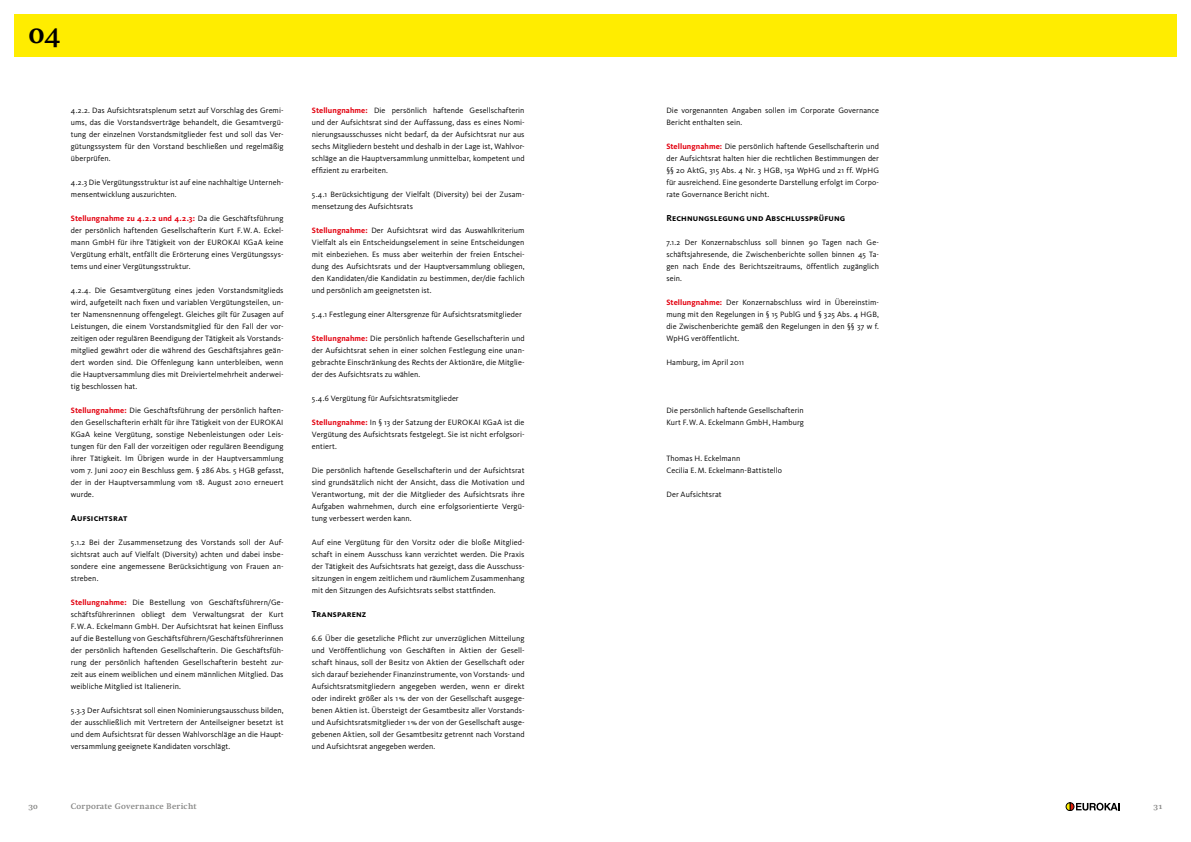
<style>
.page{position:relative;width:1191px;height:842px;background:#fff}
.page>*{position:absolute;margin:0;border:0;box-sizing:border-box;transform-origin:0 0}
.t1{font:700 28px "Nu Swift";color:#000}
.t2{font:9px "Kievit Bold SC";letter-spacing:.02em;color:#000}
.t3{font:8px/12px "Kievit";letter-spacing:.01em;color:#000;text-align:justify}
.t4{font:700 8px "Nu Swift";letter-spacing:.035em;color:#878786}
.s1{font-weight:700;color:#e3000f}
</style>
<div class="page">
<div style="left:14px;top:14px;width:581px;height:43px;background:#ffed00"></div>
<svg style="left:1065px;top:802px;width:54px;height:9px"></svg>
<div style="left:595px;top:14px;width:581px;height:43px;background:#ffed00"></div>
<h1 class="t1" style="left:28px;top:17px;width:33px">04</h1>
<p class="t3" style="left:71px;top:105px;width:214px">4.2.2. Das Aufsichtsratsplenum setzt auf Vorschlag des Gremi&shy;ums, das die Vorstandsverträge behandelt, die Gesamtvergü&shy;tung der einzelnen Vorstandsmitglieder fest und soll das Ver&shy;gütungssystem für den Vorstand beschließen und regelmäßig überprüfen.</p>
<p class="t3" style="left:71px;top:177px;width:214px">4.2.3 Die Vergütungsstruktur ist auf eine nachhaltige Unterneh&shy;mensentwicklung auszurichten.</p>
<p class="t3" style="left:71px;top:213px;width:214px"><span class="s1">Stellungnahme zu 4.2.2 und 4.2.3:</span> Da die Geschäftsführung der persönlich haftenden Gesellschafterin Kurt F.W.A. Eckel&shy;mann GmbH für ihre Tätigkeit von der EUROKAI KGaA keine Vergütung erhält, entfällt die Erörterung eines Vergütungssys&shy;tems und einer Vergütungsstruktur.</p>
<p class="t3" style="left:71px;top:285px;width:214px">4.2.4. Die Gesamtvergütung eines jeden Vorstandsmitglieds wird, aufgeteilt nach fixen und variablen Vergütungsteilen, un&shy;ter Namensnennung offengelegt. Gleiches gilt für Zusagen auf Leistungen, die einem Vorstandsmitglied für den Fall der vor&shy;zeitigen oder regulären Beendigung der Tätigkeit als Vorstands&shy;mitglied gewährt oder die während des Geschäftsjahres geän&shy;dert worden sind. Die Offenlegung kann unterbleiben, wenn die Hauptversammlung dies mit Dreiviertelmehrheit anderwei&shy;tig beschlossen hat.</p>
<p class="t3" style="left:71px;top:405px;width:214px"><span class="s1">Stellungnahme:</span> Die Geschäftsführung der persönlich haften&shy;den Gesellschafterin erhält für ihre Tätigkeit von der EUROKAI KGaA keine Vergütung, sonstige Nebenleistungen oder Leis&shy;tungen für den Fall der vorzeitigen oder regulären Beendigung ihrer Tätigkeit. Im Übrigen wurde in der Hauptversammlung vom 7. Juni 2007 ein Beschluss gem. § 286 Abs. 5 HGB gefasst, der in der Hauptversammlung vom 18. August 2010 erneuert wurde.</p>
<p class="t2" style="left:71px;top:513px;width:58px">Aufsichtsrat</p>
<p class="t3" style="left:71px;top:537px;width:214px">5.1.2 Bei der Zusammensetzung des Vorstands soll der Auf&shy;sichtsrat auch auf Vielfalt (Diversity) achten und dabei insbe&shy;sondere eine angemessene Berücksichtigung von Frauen an&shy;streben.</p>
<p class="t3" style="left:71px;top:597px;width:214px"><span class="s1">Stellungnahme:</span> Die Bestellung von Geschäftsführern/Ge&shy;schäftsführerinnen obliegt dem Verwaltungsrat der Kurt F.W.A. Eckelmann GmbH. Der Aufsichtsrat hat keinen Einfluss auf die Bestellung von Geschäftsführern/Geschäftsführerinnen der persönlich haftenden Gesellschafterin. Die Geschäftsfüh&shy;rung der persönlich haftenden Gesellschafterin besteht zur&shy;zeit aus einem weiblichen und einem männlichen Mitglied. Das weibliche Mitglied ist Italienerin.</p>
<p class="t3" style="left:71px;top:705px;width:214px">5.3.3 Der Aufsichtsrat soll einen Nominierungsausschuss bilden, der ausschließlich mit Vertretern der Anteilseigner besetzt ist und dem Aufsichtsrat für dessen Wahlvorschläge an die Haupt&shy;versammlung geeignete Kandidaten vorschlägt.</p>
<p class="t4" style="left:28px;top:802px;width:11px">30</p>
<p class="t4" style="left:71px;top:802px;width:127px">Corporate Governance Bericht</p>
<p class="t3" style="left:312px;top:105px;width:214px"><span class="s1">Stellungnahme:</span> Die persönlich haftende Gesellschafterin und der Aufsichtsrat sind der Auffassung, dass es eines Nomi&shy;nierungsausschusses nicht bedarf, da der Aufsichtsrat nur aus sechs Mitgliedern besteht und deshalb in der Lage ist, Wahlvor&shy;schläge an die Hauptversammlung unmittelbar, kompetent und effizient zu erarbeiten.</p>
<p class="t3" style="left:312px;top:189px;width:214px">5.4.1 Berücksichtigung der Vielfalt (Diversity) bei der Zusam&shy;mensetzung des Aufsichtsrats</p>
<p class="t3" style="left:312px;top:225px;width:214px"><span class="s1">Stellungnahme:</span> Der Aufsichtsrat wird das Auswahlkriterium Vielfalt als ein Entscheidungselement in seine Entscheidungen mit einbeziehen. Es muss aber weiterhin der freien Entschei&shy;dung des Aufsichtsrats und der Hauptversammlung obliegen, den Kandidaten/die Kandidatin zu bestimmen, der/die fachlich und persönlich am geeignetsten ist.</p>
<p class="t3" style="left:312px;top:309px;width:211px">5.4.1 Festlegung einer Altersgrenze für Aufsichtsratsmitglieder</p>
<p class="t3" style="left:312px;top:333px;width:214px"><span class="s1">Stellungnahme:</span> Die persönlich haftende Gesellschafterin und der Aufsichtsrat sehen in einer solchen Festlegung eine unan&shy;gebrachte Einschränkung des Rechts der Aktionäre, die Mitglie&shy;der des Aufsichtsrats zu wählen.</p>
<p class="t3" style="left:312px;top:393px;width:148px">5.4.6 Vergütung für Aufsichtsratsmitglieder</p>
<p class="t3" style="left:312px;top:417px;width:214px"><span class="s1">Stellungnahme:</span> In § 13 der Satzung der EUROKAI KGaA ist die Vergütung des Aufsichtsrats festgelegt. Sie ist nicht erfolgsori&shy;entiert.</p>
<p class="t3" style="left:312px;top:465px;width:214px">Die persönlich haftende Gesellschafterin und der Aufsichtsrat sind grundsätzlich nicht der Ansicht, dass die Motivation und Verantwortung, mit der die Mitglieder des Aufsichtsrats ihre Aufgaben wahrnehmen, durch eine erfolgsorientierte Vergü&shy;tung verbessert werden kann.</p>
<p class="t3" style="left:312px;top:537px;width:214px">Auf eine Vergütung für den Vorsitz oder die bloße Mitglied&shy;schaft in einem Ausschuss kann verzichtet werden. Die Praxis der Tätigkeit des Aufsichtsrats hat gezeigt, dass die Ausschuss&shy;sitzungen in engem zeitlichem und räumlichem Zusammenhang mit den Sitzungen des Aufsichtsrats selbst stattfinden.</p>
<p class="t2" style="left:312px;top:609px;width:56px">Transparenz</p>
<p class="t3" style="left:312px;top:633px;width:214px">6.6 Über die gesetzliche Pflicht zur unverzüglichen Mitteilung und Veröffentlichung von Geschäften in Aktien der Gesell&shy;schaft hinaus, soll der Besitz von Aktien der Gesellschaft oder sich darauf beziehender Finanzinstrumente, von Vorstands- und Aufsichtsratsmitgliedern angegeben werden, wenn er direkt oder indirekt größer als 1% der von der Gesellschaft ausgege&shy;benen Aktien ist. Übersteigt der Gesamtbesitz aller Vorstands&shy;und Aufsichtsratsmitglieder 1% der von der Gesellschaft ausge&shy;gebenen Aktien, soll der Gesamtbesitz getrennt nach Vorstand und Aufsichtsrat angegeben werden.</p>
<p class="t3" style="left:666px;top:105px;width:214px">Die vorgenannten Angaben sollen im Corporate Governance<br>Bericht enthalten sein.</p>
<p class="t3" style="left:666px;top:141px;width:214px"><span class="s1">Stellungnahme:</span> Die persönlich haftende Gesellschafterin und der Aufsichtsrat halten hier die rechtlichen Bestimmungen der §§ 20 AktG, 315 Abs. 4 Nr. 3 HGB, 15a WpHG und 21 ff. WpHG für ausreichend. Eine gesonderte Darstellung erfolgt im Corpo&shy;rate Governance Bericht nicht.</p>
<p class="t2" style="left:666px;top:213px;width:180px">Rechnungslegung und Abschlussprüfung</p>
<p class="t3" style="left:666px;top:237px;width:214px">7.1.2 Der Konzernabschluss soll binnen 90 Tagen nach Ge&shy;schäftsjahresende, die Zwischenberichte sollen binnen 45 Ta&shy;gen nach Ende des Berichtszeitraums, öffentlich zugänglich sein.</p>
<p class="t3" style="left:666px;top:297px;width:214px"><span class="s1">Stellungnahme:</span> Der Konzernabschluss wird in Übereinstim&shy;mung mit den Regelungen in § 15 PublG und § 325 Abs. 4 HGB, die Zwischenberichte gemäß den Regelungen in den §§ 37 w f.<br>WpHG veröffentlicht.</p>
<p class="t3" style="left:666px;top:357px;width:79px">Hamburg, im April 2011</p>
<p class="t3" style="left:666px;top:405px;width:139px">Die persönlich haftende Gesellschafterin<br>Kurt F.W.A. Eckelmann GmbH, Hamburg</p>
<p class="t3" style="left:666px;top:453px;width:117px">Thomas H. Eckelmann<br>Cecilia E.M. Eckelmann-Battistello</p>
<p class="t3" style="left:666px;top:489px;width:57px">Der Aufsichtsrat</p>
<p class="t4" style="left:1153px;top:802px;width:11px">31</p>
</div>
